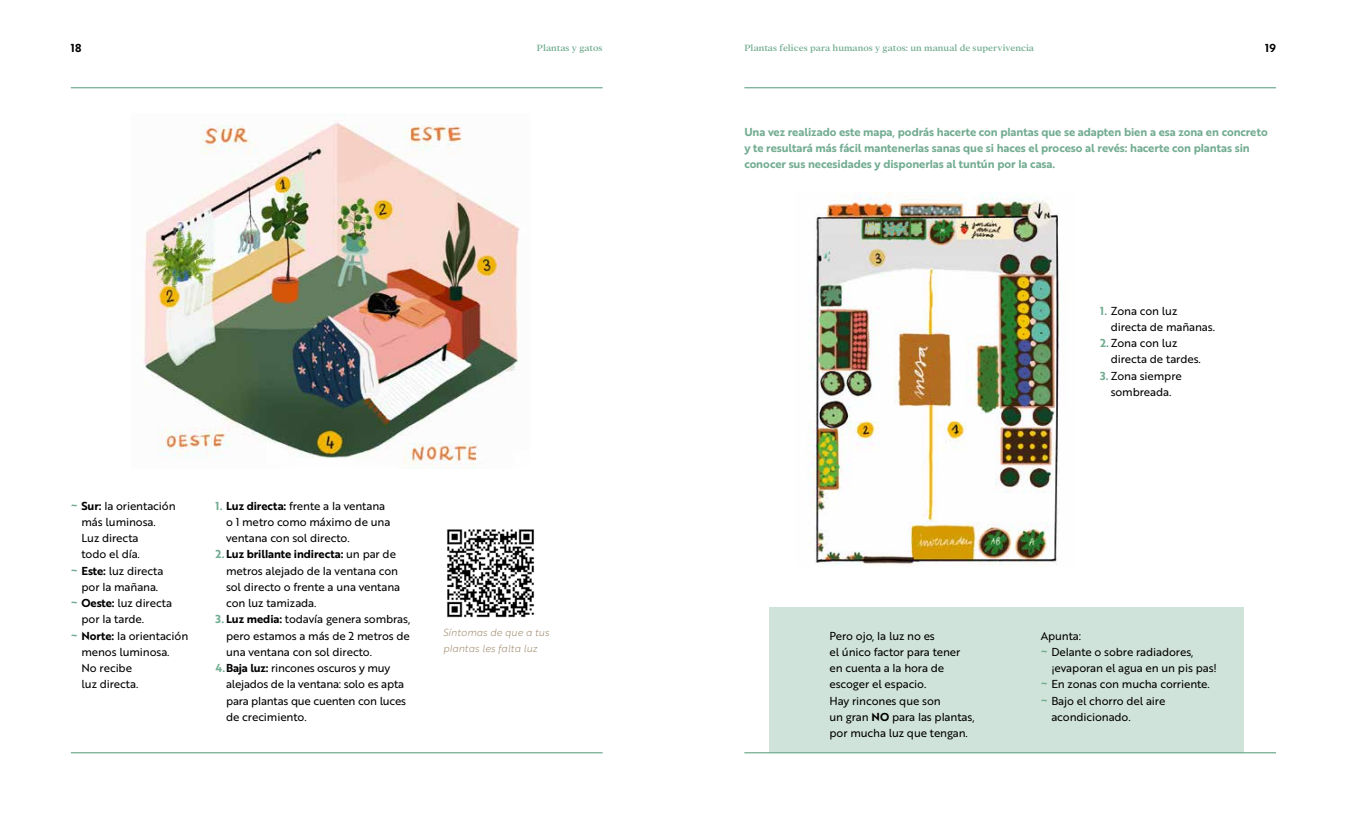
<style>
.page{position:relative;width:1347px;height:815px;background:#fff}
.page>*{position:absolute;margin:0;border:0;box-sizing:border-box;transform-origin:0 0}
.t1{font:11.25px/16.2px "Brother 1816 Regular";letter-spacing:-.01em;color:#000}
.t2{font:11.25px/16.2px "Brother 1816 Bold";letter-spacing:-.01em;color:#72ac91}
.t3{font:11.25px "Brother 1816 Bold";letter-spacing:-.01em;color:#000}
.t4{font:500 10px "Addington CF";letter-spacing:.005em;color:#72ac91}
.t5{font:10px/16.2px "Brother 1816 Light Italic";color:#9d876b}
.s1{font-family:"Brother 1816 Bold";font-size:12.5px;color:#72ac91}
.s2{font-family:"Brother 1816 Bold"}
.s3{font-family:"Brother 1816 Bold";color:#72ac91}
.s4{color:#72ac91}
.s5{font-family:"Brother 1816 Regular"}
</style>
<div class="page">
<div style="left:769px;top:607px;width:475px;height:145px;background:#d0e3da"></div>
<img style="left:808px;top:193px;width:251px;height:372px">
<img style="left:447px;top:529px;width:87px;height:89px">
<hr style="left:744px;top:87px;width:532px;height:1px;background:#72ac91">
<hr style="left:744px;top:752px;width:532px;height:1px;background:#72ac91">
<hr style="left:71px;top:87px;width:531px;height:1px;background:#72ac91">
<hr style="left:71px;top:752px;width:531px;height:1px;background:#72ac91">
<img style="left:143px;top:113px;width:376px;height:355px">
<p class="t3" style="left:71px;top:39px;width:12px">18</p>
<p class="t4" style="left:537px;top:42px;width:67px">Plantas y gatos</p>
<p class="t4" style="left:744px;top:42px;width:291px">Plantas felices para humanos y gatos: un manual de supervivencia</p>
<p class="t3" style="left:1265px;top:39px;width:12px">19</p>
<p class="t2" style="left:744px;top:123px;width:525px">Una vez realizado este mapa, podrás hacerte con plantas que se adapten bien a esa zona en concreto y te resultará más fácil mantenerlas sanas que si haces el proceso al revés: hacerte con plantas sin conocer sus necesidades y disponerlas al tuntún por la casa.</p>
<p class="t1" style="left:71px;top:497px;width:106px"><span class="s1">~</span> <span class="s2">Sur:</span> la orientación</p>
<p class="t1" style="left:81px;top:513px;width:76px">más luminosa.</p>
<p class="t1" style="left:81px;top:529px;width:59px">Luz directa</p>
<p class="t1" style="left:81px;top:546px;width:60px">todo el día.</p>
<p class="t1" style="left:71px;top:562px;width:94px"><span class="s1">~</span> <span class="s2">Este:</span> luz directa</p>
<p class="t1" style="left:81px;top:578px;width:78px">por la mañana.</p>
<p class="t1" style="left:71px;top:595px;width:103px"><span class="s1">~</span> <span class="s2">Oeste:</span> luz directa</p>
<p class="t1" style="left:81px;top:611px;width:64px">por la tarde.</p>
<p class="t1" style="left:71px;top:627px;width:119px"><span class="s1">~</span> <span class="s2">Norte:</span> la orientación</p>
<p class="t1" style="left:81px;top:643px;width:90px">menos luminosa.</p>
<p class="t1" style="left:81px;top:659px;width:52px">No recibe</p>
<p class="t1" style="left:81px;top:676px;width:58px">luz directa.</p>
<p class="t1" style="left:226px;top:497px;width:166px;text-indent:-11px"><span class="s3">1.</span> <span class="s2">Luz directa:</span> frente a la ventana o 1 metro como máximo de una ventana con sol directo.</p>
<p class="t3" style="left:215px;top:546px;width:182px"><span class="s4">2.</span> Luz brillante indirecta: <span class="s5">un par de</span></p>
<p class="t1" style="left:226px;top:562px;width:176px">metros alejado de la ventana con sol directo o frente a una ventana con luz tamizada.</p>
<p class="t1" style="left:215px;top:611px;width:196px"><span class="s3">3.</span> <span class="s2">Luz media:</span> todavía genera sombras,</p>
<p class="t1" style="left:226px;top:627px;width:185px">pero estamos a más de 2 metros de</p>
<p class="t1" style="left:226px;top:643px;width:147px">una ventana con sol directo.</p>
<p class="t1" style="left:215px;top:659px;width:176px"><span class="s3">4.</span><span class="s2">Baja luz:</span> rincones oscuros y muy</p>
<p class="t1" style="left:226px;top:676px;width:180px">alejados de la ventana: solo es apta</p>
<p class="t1" style="left:226px;top:692px;width:182px">para plantas que cuenten con luces</p>
<p class="t1" style="left:226px;top:708px;width:82px">de crecimiento.</p>
<p class="t5" style="left:443px;top:624px;width:108px">Síntomas de que a tus plantas les falta luz</p>
<p class="t1" style="left:1100px;top:302px;width:79px"><span class="s3">1.</span> Zona con luz</p>
<p class="t1" style="left:1110px;top:318px;width:106px">directa de mañanas.</p>
<p class="t1" style="left:1100px;top:334px;width:79px"><span class="s3">2.</span>Zona con luz</p>
<p class="t1" style="left:1110px;top:351px;width:92px">directa de tardes.</p>
<p class="t1" style="left:1100px;top:367px;width:83px;text-align:center"><span class="s3">3.</span> Zona siempre sombreada.</p>
<p class="t1" style="left:829px;top:627px;width:147px">Pero ojo, la luz no es<br>el único factor para tener en cuenta a la hora de escoger el espacio.<br>Hay rincones que son<br>un gran <span class="s2">NO</span> para las plantas, por mucha luz que tengan.</p>
<p class="t1" style="left:1040px;top:627px;width:42px">Apunta:</p>
<p class="t1" style="left:1040px;top:643px;width:154px"><span class="s1">~</span> Delante o sobre radiadores,</p>
<p class="t1" style="left:1051px;top:659px;width:167px">¡evaporan el agua en un pis pas!</p>
<p class="t1" style="left:1040px;top:676px;width:171px"><span class="s1">~</span> En zonas con mucha corriente.</p>
<p class="t1" style="left:1040px;top:692px;width:126px"><span class="s1">~</span> Bajo el chorro del aire</p>
<p class="t1" style="left:1051px;top:708px;width:81px">acondicionado.</p>
</div>
